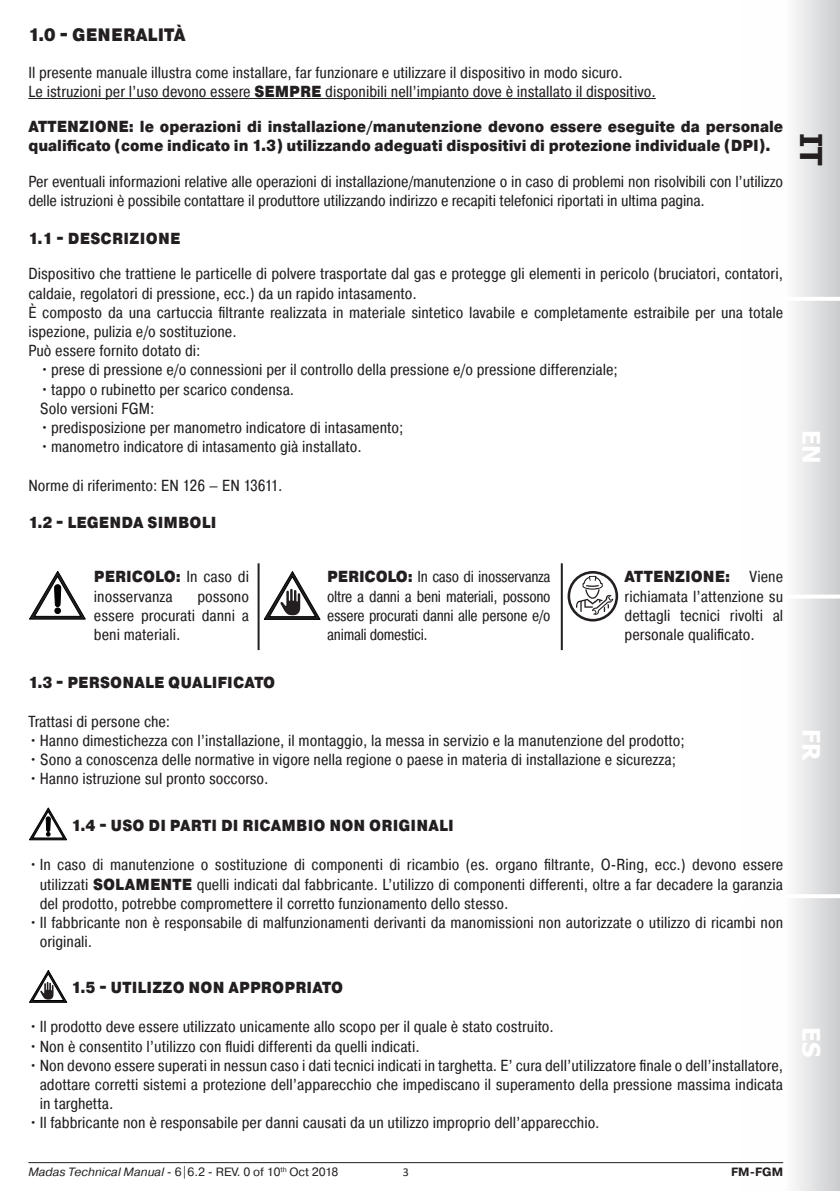
<style>
.page{position:relative;width:840px;height:1191px;background:#fff}
.page>*{position:absolute;margin:0;border:0;box-sizing:border-box;transform-origin:0 0}
.t1{font:700 30px "Tahoma";color:#231f20}
.t2{font:700 24px "Tahoma";color:#fff}
.t3{font:900 18px "Pragmatica Cond";letter-spacing:.01em;color:#231f20}
.t4{font:16px/19.2px "Pragmatica Cond";color:#231f20}
.t5{font:900 16px/19.2px "Pragmatica Cond";color:#231f20}
.t6{font:16px/19.2px "Pragmatica Cond";color:#231f20;text-align:justify;scale:.96 1}
.t7{font:900 16px "Pragmatica Cond";letter-spacing:.02em;color:#231f20}
.t8{font:12px "Pragmatica";color:#231f20}
.t9{font:700 12px "Pragmatica";color:#231f20}
.t10{font:12px "Calibri";color:#231f20}
.s1{font-weight:900}
.s2{font-style:italic}
</style>
<div class="page">
<div style="left:740px;top:0;width:99px;height:1191px;background:linear-gradient(to right,#fff,#d6d6d8)"></div>
<hr style="left:743px;top:297px;width:96px;height:4px;background:#fff">
<hr style="left:740px;top:594px;width:99px;height:4px;background:#fff">
<hr style="left:740px;top:894px;width:99px;height:4px;background:#fff">
<hr style="left:28px;top:1162px;width:754px;height:1px;background:#231f20">
<hr style="left:28px;top:98px;width:627px;height:1px;background:#231f20">
<svg style="left:29px;top:571px;width:56px;height:48px"></svg>
<svg style="left:264px;top:571px;width:56px;height:48px"></svg>
<svg style="left:567px;top:571px;width:50px;height:50px"></svg>
<svg style="left:570px;top:573px;width:45px;height:46px"></svg>
<svg style="left:575px;top:576px;width:38px;height:39px"></svg>
<hr style="left:257px;top:563px;width:2px;height:87px;background:#231f20">
<hr style="left:560px;top:563px;width:2px;height:87px;background:#231f20">
<svg style="left:29px;top:808px;width:38px;height:32px"></svg>
<div style="left:46px;top:817px;width:4px;height:14px;border:1px solid #000001;border-radius:2px"></div>
<svg style="left:29px;top:970px;width:38px;height:32px"></svg>
<p class="t3" style="left:28px;top:23px;width:159px">1.0 - GENERALITÀ</p>
<p class="t4" style="left:28px;top:63px;width:595px">Il presente manuale illustra come installare, far funzionare e utilizzare il dispositivo in modo sicuro.</p>
<p class="t4" style="left:28px;top:82px;width:628px">Le istruzioni per l’uso devono essere <span class="s1">SEMPRE</span> disponibili nell’impianto dove è installato il dispositivo.</p>
<p class="t5" style="left:28px;top:117px;width:756px">ATTENZIONE: le operazioni di installazione/manutenzione devono essere eseguite da personale qualificato (come indicato in 1.3) utilizzando adeguati dispositivi di protezione individuale (DPI).</p>
<p class="t4" style="left:28px;top:171px;width:755px">Per eventuali informazioni relative alle operazioni di installazione/manutenzione o in caso di problemi non risolvibili con l’utilizzo delle istruzioni è possibile contattare il produttore utilizzando indirizzo e recapiti telefonici riportati in ultima pagina.</p>
<p class="t7" style="left:28px;top:228px;width:154px">1.1 - DESCRIZIONE</p>
<p class="t4" style="left:28px;top:264px;width:755px">Dispositivo che trattiene le particelle di polvere trasportate dal gas e protegge gli elementi in pericolo (bruciatori, contatori, caldaie, regolatori di pressione, ecc.) da un rapido intasamento.</p>
<p class="t4" style="left:28px;top:303px;width:756px">È composto da una cartuccia filtrante realizzata in materiale sintetico lavabile e completamente estraibile per una totale ispezione, pulizia e/o sostituzione.</p>
<p class="t4" style="left:28px;top:341px;width:173px">Può essere fornito dotato di:</p>
<p class="t4" style="left:40px;top:360px;width:579px">•prese di pressione e/o connessioni per il controllo della pressione e/o pressione differenziale;</p>
<p class="t4" style="left:40px;top:379px;width:256px">•tappo o rubinetto per scarico condensa.</p>
<p class="t4" style="left:40px;top:399px;width:116px">Solo versioni FGM:</p>
<p class="t4" style="left:40px;top:418px;width:365px">•predisposizione per manometro indicatore di intasamento;</p>
<p class="t4" style="left:40px;top:437px;width:323px">•manometro indicatore di intasamento già installato.</p>
<p class="t4" style="left:28px;top:475px;width:255px">Norme di riferimento: EN 126 – EN 13611.</p>
<p class="t5" style="left:28px;top:513px;width:189px">1.2 - LEGENDA SIMBOLI</p>
<p class="t4" style="left:94px;top:567px;width:156px"><span class="s1">PERICOLO:</span> In caso di inosservanza</p>
<p class="t6" style="left:327px;top:567px;width:234px"><span class="s1">PERICOLO:</span> In caso di inosservanza oltre a danni a beni materiali, possono essere procurati danni alle persone e/o animali domestici.</p>
<p class="t4" style="left:624px;top:567px;width:160px;text-align:justify"><span class="s1">ATTENZIONE:</span> Viene richiamata l’attenzione su dettagli tecnici rivolti al personale qualificato.</p>
<p class="t4" style="left:94px;top:586px;width:156px;text-align:justify;text-indent:103px">possono essere procurati danni a beni materiali.</p>
<p class="t5" style="left:28px;top:673px;width:248px">1.3 - PERSONALE QUALIFICATO</p>
<p class="t4" style="left:28px;top:711px;width:143px">Trattasi di persone che:</p>
<p class="t4" style="left:28px;top:730px;width:657px">•Hanno dimestichezza con l’installazione, il montaggio, la messa in servizio e la manutenzione del prodotto;</p>
<p class="t4" style="left:28px;top:750px;width:649px">•Sono a conoscenza delle normative in vigore nella regione o paese in materia di installazione e sicurezza;</p>
<p class="t4" style="left:28px;top:769px;width:242px">•Hanno istruzione sul pronto soccorso.</p>
<p class="t5" style="left:71px;top:816px;width:383px">1.4 - USO DI PARTI DI RICAMBIO NON ORIGINALI</p>
<p class="t4" style="left:40px;top:855px;width:744px;text-align:justify;text-indent:-11px">•In caso di manutenzione o sostituzione di componenti di ricambio (es. organo filtrante, O-Ring, ecc.) devono essere utilizzati <span class="s1">SOLAMENTE</span> quelli indicati dal fabbricante. L’utilizzo di componenti differenti, oltre a far decadere la garanzia del prodotto, potrebbe compromettere il corretto funzionamento dello stesso.</p>
<p class="t4" style="left:40px;top:913px;width:744px;text-indent:-11px">•Il fabbricante non è responsabile di malfunzionamenti derivanti da manomissioni non autorizzate o utilizzo di ricambi non originali.</p>
<p class="t5" style="left:71px;top:978px;width:273px">1.5 - UTILIZZO NON APPROPRIATO</p>
<p class="t4" style="left:28px;top:1017px;width:527px">•Il prodotto deve essere utilizzato unicamente allo scopo per il quale è stato costruito.</p>
<p class="t4" style="left:28px;top:1036px;width:392px">•Non è consentito l’utilizzo con fluidi differenti da quelli indicati.</p>
<p class="t4" style="left:40px;top:1055px;width:744px;text-align:justify;text-indent:-11px">•Non devono essere superati in nessun caso i dati tecnici indicati in targhetta. E’ cura dell’utilizzatore finale o dell’installatore, adottare corretti sistemi a protezione dell’apparecchio che impediscano il superamento della pressione massima indicata in targhetta.</p>
<p class="t4" style="left:28px;top:1113px;width:572px">•Il fabbricante non è responsabile per danni causati da un utilizzo improprio dell’apparecchio.</p>
<p class="t8" style="left:28px;top:1164px;width:311px"><span class="s2">Madas Technical Manual</span> - 6|6.2 - REV. 0 of 10<sup>th</sup> Oct 2018</p>
<p class="t9" style="left:730px;top:1164px;width:54px">FM-FGM</p>
<p class="t10" style="left:402px;top:1163px;width:8px">3</p>
<h1 class="t1" style="left:831px;top:133px;width:34px;rotate:90deg">IT</h1>
<h2 class="t2" style="left:827px;top:430px;width:35px;rotate:90deg">EN</h2>
<h2 class="t2" style="left:827px;top:728px;width:33px;rotate:90deg">FR</h2>
<h2 class="t2" style="left:827px;top:1027px;width:31px;rotate:90deg">ES</h2>
</div>
